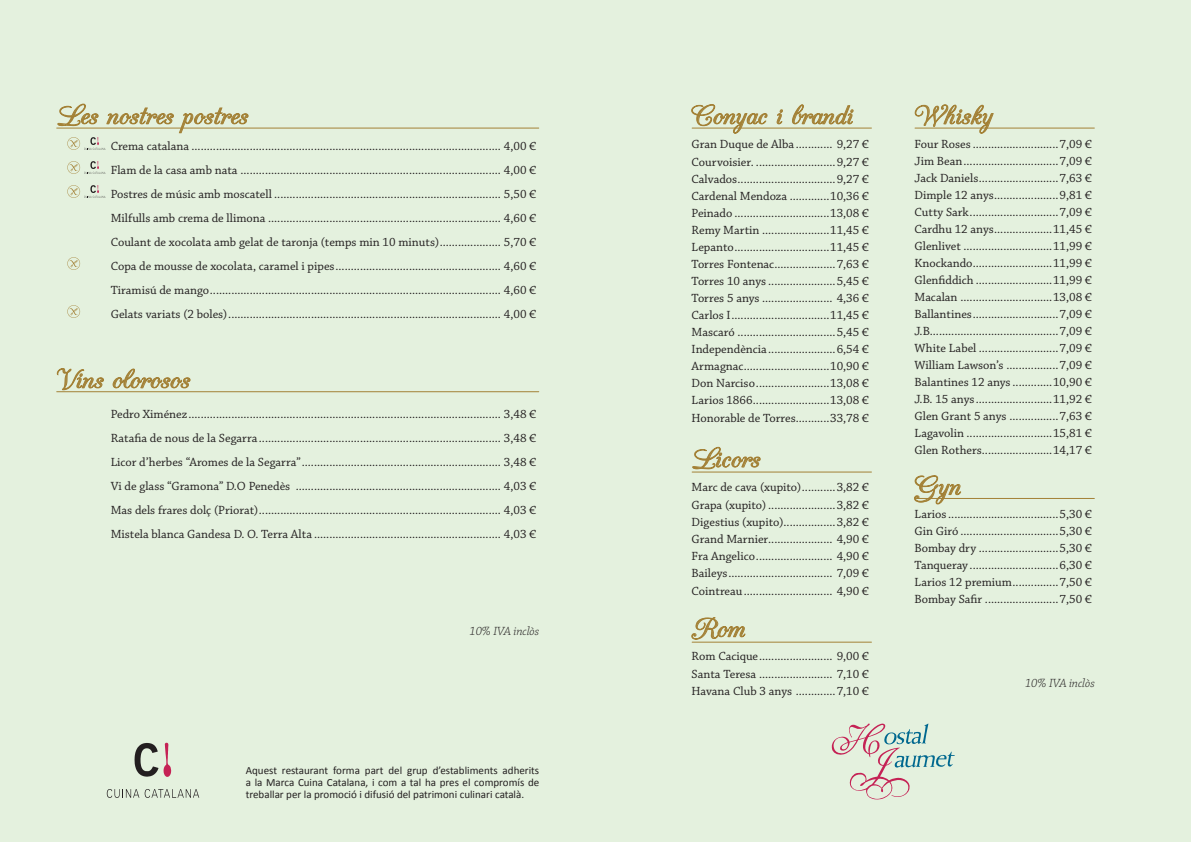
<style>
.page{position:relative;width:1191px;height:842px;background:#e4f1de}
.page>*{position:absolute;margin:0;border:0;box-sizing:border-box;transform-origin:0 0}
.t1{font:32px "CAC Champagne";color:#a38136;scale:1.15 1}
.t2{font:12.5px/17px "Chaparral Pro";color:#231f20;text-align:justify}
.t3{font:italic 300 12.5px "Chaparral Pro";color:#231f20}
.t4{font:11px/12px "Calibri";color:#231f20;text-align:justify}
</style>
<div class="page">
<svg style="left:691px;top:104px;width:76px;height:30px"></svg>
<svg style="left:776px;top:109px;width:7px;height:15px"></svg>
<svg style="left:792px;top:104px;width:61px;height:21px"></svg>
<svg style="left:692px;top:447px;width:68px;height:22px"></svg>
<svg style="left:691px;top:617px;width:54px;height:23px"></svg>
<svg style="left:914px;top:104px;width:79px;height:30px"></svg>
<svg style="left:914px;top:475px;width:47px;height:29px"></svg>
<svg style="left:56px;top:104px;width:192px;height:46px"></svg>
<svg style="left:67px;top:161px;width:38px;height:13px"></svg>
<svg style="left:67px;top:185px;width:38px;height:13px"></svg>
<svg style="left:67px;top:257px;width:13px;height:13px"></svg>
<svg style="left:67px;top:305px;width:13px;height:13px"></svg>
<svg style="left:57px;top:368px;width:47px;height:22px"></svg>
<svg style="left:113px;top:368px;width:77px;height:20px"></svg>
<svg style="left:831px;top:723px;width:123px;height:77px"></svg>
<svg style="left:107px;top:789px;width:32px;height:9px"></svg>
<svg style="left:145px;top:789px;width:54px;height:9px"></svg>
<svg style="left:134px;top:743px;width:37px;height:34px"></svg>
<hr style="left:57px;top:128px;width:482px;height:1px;background:#a38136">
<hr style="left:692px;top:128px;width:179px;height:1px;background:#a38136">
<hr style="left:692px;top:471px;width:179px;height:1px;background:#a38136">
<hr style="left:692px;top:642px;width:179px;height:1px;background:#a38136">
<hr style="left:915px;top:128px;width:179px;height:1px;background:#a38136">
<hr style="left:915px;top:498px;width:179px;height:1px;background:#a38136">
<hr style="left:57px;top:391px;width:482px;height:1px;background:#a38136">
<h1 class="t1" style="left:57px;top:99px;width:168px">Les nostres postres</h1>
<p class="t2" style="left:111px;top:134px;width:427px;line-height:24px">Crema catalana ..................................................................................................... 4,00 € Flam de la casa amb nata ..................................................................................... 4,00 € Postres de músic amb moscatell .......................................................................... 5,50 € Milfulls amb crema de llimona ............................................................................ 4,60 € Coulant de xocolata amb gelat de taronja (temps min 10 minuts).................... 5,70 € Copa de mousse de xocolata, caramel i pipes...................................................... 4,60 € Tiramisú de mango............................................................................................... 4,60 € Gelats variats (2 boles)......................................................................................... 4,00 €</p>
<h1 class="t1" style="left:57px;top:363px;width:117px">Vins olorosos</h1>
<p class="t2" style="left:111px;top:402px;width:426px;line-height:24px">Pedro Ximénez...................................................................................................... 3,48 € Ratafia de nous de la Segarra ............................................................................... 3,48 € Licor d’herbes “Aromes de la Segarra”................................................................. 3,48 € Vi de glass “Gramona” D.O Penedès ................................................................... 4,03 € Mas dels frares dolç (Priorat)............................................................................... 4,03 € Mistela blanca Gandesa D. O. Terra Alta ............................................................. 4,03 €</p>
<p class="t3" style="left:469px;top:624px;width:71px">10% IVA inclòs</p>
<p class="t4" style="left:246px;top:764px;width:295px">Aquest restaurant forma part del grup d’establiments adherits a la Marca Cuina Catalana, i com a tal ha pres el compromís de treballar per la promoció i difusió del patrimoni culinari català.</p>
<h1 class="t1" style="left:691px;top:99px;width:142px">Conyac i brandi</h1>
<p class="t2" style="left:691px;top:136px;width:179px">Gran Duque de Alba ............ 9,27 € Courvoisier. ..........................9,27 € Calvados................................9,27 € Cardenal Mendoza .............10,36 € Peinado ...............................13,08 € Remy Martin ......................11,45 € Lepanto...............................11,45 € Torres Fontenac....................7,63 € Torres 10 anys ......................5,45 € Torres 5 anys ....................... 4,36 € Carlos I................................11,45 € Mascaró ................................5,45 € Independència......................6,54 € Armagnac............................10,90 € Don Narciso........................13,08 € Larios 1866.........................13,08 € Honorable de Torres...........33,78 €</p>
<h1 class="t1" style="left:691px;top:442px;width:61px">Licors</h1>
<p class="t2" style="left:691px;top:479px;width:179px;line-height:17.3px">Marc de cava (xupito)...........3,82 € Grapa (xupito)......................3,82 € Digestius (xupito).................3,82 € Grand Marnier..................... 4,90 € Fra Angelico......................... 4,90 € Baileys.................................. 7,09 € Cointreau............................. 4,90 €</p>
<h1 class="t1" style="left:691px;top:612px;width:48px">Rom</h1>
<p class="t2" style="left:691px;top:648px;width:179px;line-height:17.5px">Rom Cacique........................ 9,00 € Santa Teresa ........................ 7,10 € Havana Club 3 anys .............7,10 €</p>
<h1 class="t1" style="left:914px;top:99px;width:69px">Whisky</h1>
<p class="t2" style="left:914px;top:136px;width:179px">Four Roses ............................7,09 € Jim Bean...............................7,09 € Jack Daniels..........................7,63 € Dimple 12 anys.....................9,81 € Cutty Sark.............................7,09 € Cardhu 12 anys...................11,45 € Glenlivet .............................11,99 € Knockando..........................11,99 € Glenfiddich .........................11,99 € Macalan ..............................13,08 € Ballantines............................7,09 € J.B..........................................7,09 € White Label ..........................7,09 € William Lawson’s .................7,09 € Balantines 12 anys .............10,90 € J.B. 15 anys.........................11,92 € Glen Grant 5 anys ................7,63 € Lagavolin ............................15,81 € Glen Rothers.......................14,17 €</p>
<h1 class="t1" style="left:914px;top:470px;width:42px">Gyn</h1>
<p class="t2" style="left:914px;top:506px;width:179px">Larios ....................................5,30 € Gin Giró ................................5,30 € Bombay dry ..........................5,30 € Tanqueray .............................6,30 € Larios 12 premium...............7,50 € Bombay Safir ........................7,50 €</p>
<p class="t3" style="left:1025px;top:677px;width:71px">10% IVA inclòs</p>
</div>
